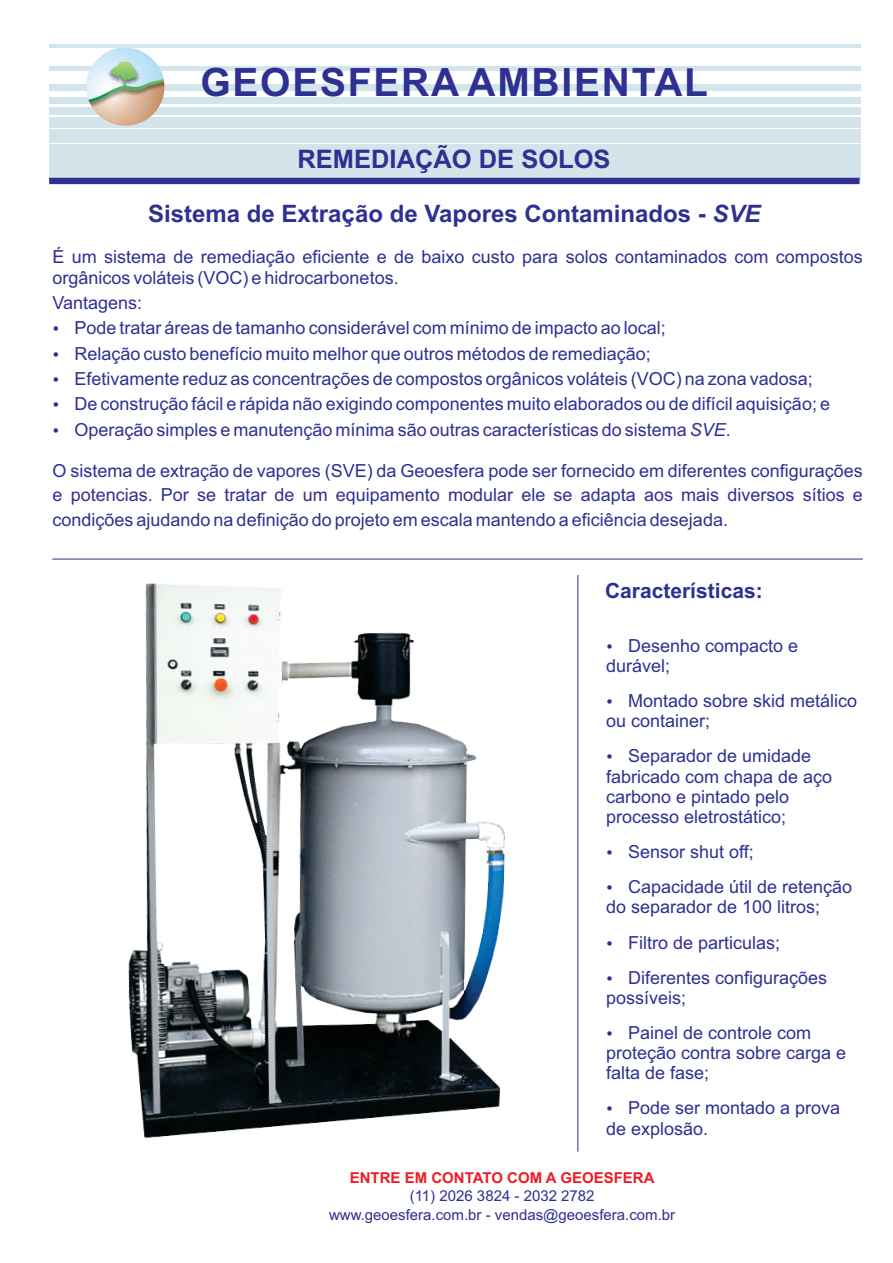
<style>
.page{position:relative;width:893px;height:1263px;background:#fff}
.page>*{position:absolute;margin:0;border:0;box-sizing:border-box;transform-origin:0 0}
.t1{font:700 39px "Arial";letter-spacing:.045em;color:#2e3092}
.t2{font:700 25.5px "Arial";color:#2e3092}
.t3{font:700 24px "Arial";color:#2e3092}
.t4{font:700 21px "Arial";color:#2e3092}
.t5{font:18px/20.1px "Arial";color:#2e3092}
.t6{font:15px/18.5px "Arial";color:#2e3092;text-align:center}
.t7{font:700 15px "Arial";color:#ed1c24}
.s1{font-style:italic}
</style>
<div class="page">
<hr style="left:52px;top:559px;width:811px;height:1px;background:#2e3092">
<hr style="left:577px;top:575px;width:1px;height:576px;background:#2e3092">
<img style="left:128px;top:583px;width:377px;height:555px">
<div style="left:49px;top:144px;width:811px;height:37px;background:#d3e5eb"></div>
<div style="left:49px;top:129px;width:811px;height:14px;background:#d3e5eb"></div>
<div style="left:49px;top:107px;width:811px;height:8px;background:#d3e5eb"></div>
<div style="left:49px;top:97px;width:811px;height:7px;background:#d3e5eb"></div>
<div style="left:49px;top:84px;width:811px;height:6px;background:#d3e5eb"></div>
<div style="left:49px;top:117px;width:811px;height:10px;background:#d3e5eb"></div>
<hr style="left:49px;top:45px;width:811px;height:3px;background:#d3e5eb">
<div style="left:49px;top:66px;width:811px;height:5px;background:#d3e5eb"></div>
<img style="left:86px;top:48px;width:79px;height:78px">
<div style="left:49px;top:178px;width:810px;height:6px;background:#2e3092"></div>
<h1 class="t1" style="left:200px;top:68px;width:509px">GEOESFERA AMBIENTAL</h1>
<h2 class="t2" style="left:297px;top:149px;width:315px">REMEDIAÇÃO DE SOLOS</h2>
<h3 class="t3" style="left:148px;top:204px;width:614px">Sistema de Extração de Vapores Contaminados - <span class="s1">SVE</span></h3>
<p class="t5" style="left:52px;top:247px;width:812px;line-height:20.9px">É um sistema de remediação eficiente e de baixo custo para solos contaminados com compostos orgânicos voláteis (VOC) e hidrocarbonetos.</p>
<p class="t5" style="left:74px;top:291px;width:757px;line-height:25.3px;text-indent:-22px">Vantagens:<br>Pode tratar áreas de tamanho considerável com mínimo de impacto ao local;<br>Relação custo benefício muito melhor que outros métodos de remediação;<br>Efetivamente reduz as concentrações de compostos orgânicos voláteis (VOC) na zona vadosa; De construção fácil e rápida não exigindo componentes muito elaborados ou de difícil aquisição; e Operação simples e manutenção mínima são outras características do sistema <span class="s1">SVE</span>.</p>
<p class="t5" style="left:52px;top:461px;width:812px;line-height:24.2px;text-align:justify">O sistema de extração de vapores (SVE) da Geoesfera pode ser fornecido em diferentes configurações e potencias. Por se tratar de um equipamento modular ele se adapta aos mais diversos sítios e condições ajudando na definição do projeto em escala mantendo a eficiência desejada.</p>
<p class="t4" style="left:605px;top:583px;width:159px">Características:</p>
<p class="t5" style="left:606px;top:637px;width:194px;text-indent:22px">Desenho compacto e durável;</p>
<p class="t5" style="left:606px;top:692px;width:253px;text-indent:22px">Montado sobre skid metálico ou container;</p>
<p class="t5" style="left:606px;top:748px;width:228px;text-indent:22px">Separador de umidade fabricado com chapa de aço carbono e pintado pelo processo eletrostático;</p>
<p class="t5" style="left:628px;top:836px;width:226px;line-height:35.2px">Sensor shut off;<br>Capacidade útil de retenção</p>
<p class="t5" style="left:628px;top:891px;width:201px;line-height:35.2px;text-indent:-22px">do separador de 100 litros;<br>Filtro de particulas;<br>Diferentes configurações</p>
<p class="t5" style="left:628px;top:981px;width:185px;line-height:35.2px;text-indent:-22px">possíveis;<br>Painel de controle com</p>
<p class="t5" style="left:606px;top:1044px;width:242px">proteção contra sobre carga e falta de fase;</p>
<p class="t5" style="left:606px;top:1100px;width:236px;text-indent:22px">Pode ser montado a prova de explosão.</p>
<p class="t7" style="left:350px;top:1172px;width:306px">ENTRE EM CONTATO COM A GEOESFERA</p>
<p class="t6" style="left:329px;top:1188px;width:348px">(11) 2026 3824 - 2032 2782<br>www.geoesfera.com.br - vendas@geoesfera.com.br</p>
</div>
